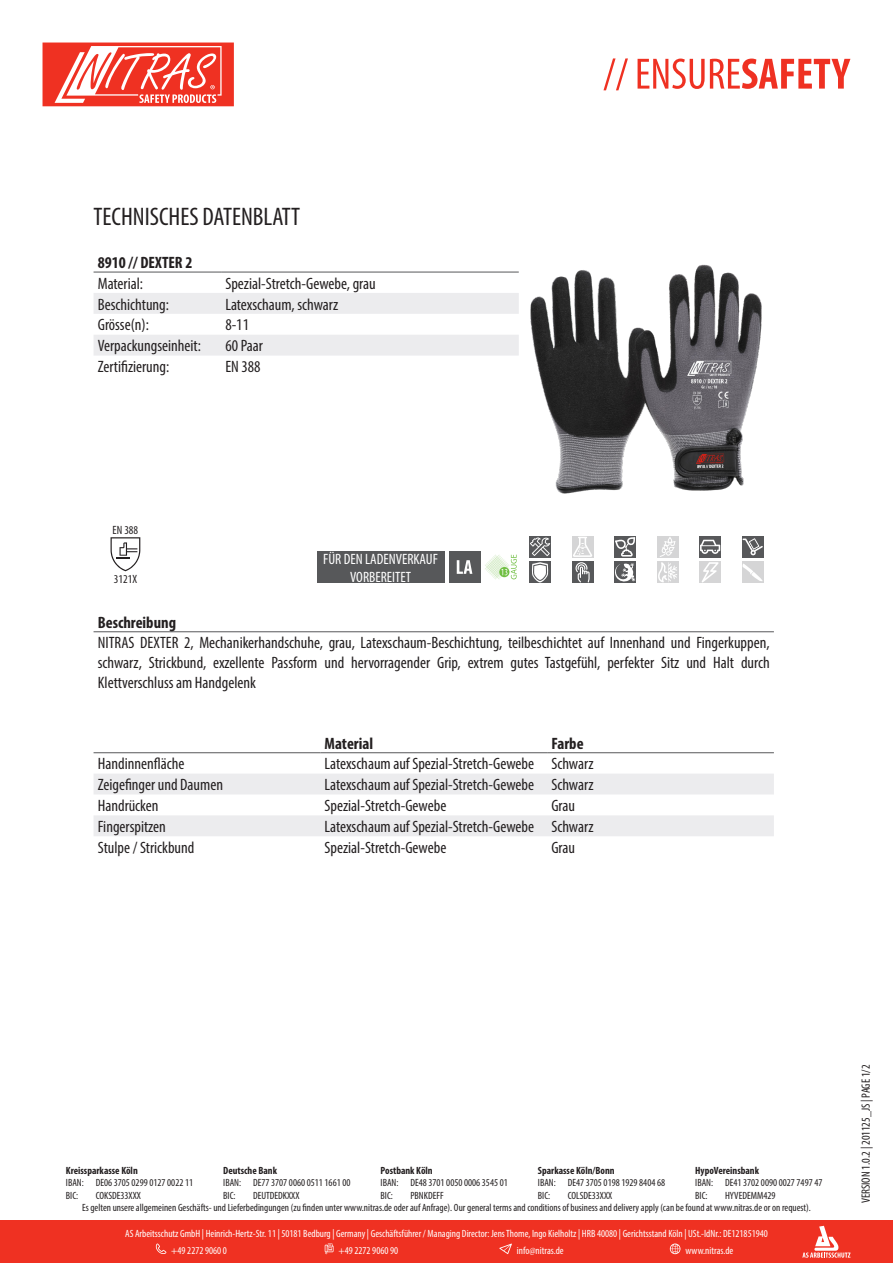
<style>
.page{position:relative;width:893px;height:1263px;background:#fff}
.page>*{position:absolute;margin:0;border:0;box-sizing:border-box;transform-origin:0 0}
.t1{font:condensed 25.5px "Myriad Pro";color:#231f20}
.t2{font:condensed 16.5px/19.8px "Myriad Pro";color:#231f20;text-align:justify}
.t3{font:700 condensed 16.5px "Myriad Pro";color:#231f20}
.t4{font:condensed 15px "Myriad Pro";color:#fff}
.t5{font:condensed 12px "Myriad Pro";color:#231f20}
.t6{font:condensed 10.5px/12.6px "Myriad Pro";color:#231f20}
.t7{font:condensed 10.5px/17px "Myriad Pro";color:#fff}
.t8{font:700 condensed 10.5px "Myriad Pro";color:#231f20}
</style>
<div class="page">
<svg style="left:603px;top:58px;width:247px;height:32px"></svg>
<svg style="left:43px;top:43px;width:191px;height:63px"></svg>
<div style="left:0;top:1220px;width:893px;height:43px;background:#ef3122"></div>
<svg style="left:802px;top:1226px;width:48px;height:32px"></svg>
<svg style="left:156px;top:1243px;width:10px;height:11px"></svg>
<svg style="left:325px;top:1243px;width:9px;height:11px"></svg>
<svg style="left:499px;top:1243px;width:13px;height:11px"></svg>
<svg style="left:670px;top:1243px;width:10px;height:11px"></svg>
<svg style="left:94px;top:293px;width:425px;height:63px"></svg>
<hr style="left:94px;top:272px;width:127px;height:1px;background:#57585a">
<hr style="left:221px;top:272px;width:298px;height:1px;background:#57585a">
<img style="left:530px;top:264px;width:232px;height:230px">
<svg style="left:111px;top:537px;width:29px;height:34px"></svg>
<div style="left:317px;top:551px;width:127px;height:32px;background:#57585a"></div>
<div style="left:449px;top:551px;width:31px;height:32px;background:#57585a"></div>
<svg style="left:457px;top:560px;width:15px;height:14px"></svg>
<svg style="left:485px;top:555px;width:32px;height:24px"></svg>
<div style="left:529px;top:536px;width:22px;height:21px;background:#57585a"></div>
<svg style="left:530px;top:537px;width:20px;height:19px"></svg>
<div style="left:572px;top:536px;width:21px;height:21px;background:#d5d5d6"></div>
<svg style="left:614px;top:536px;width:22px;height:21px"></svg>
<svg style="left:615px;top:537px;width:20px;height:19px"></svg>
<div style="left:657px;top:536px;width:21px;height:21px;background:#d5d5d6"></div>
<div style="left:699px;top:536px;width:22px;height:21px;background:#57585a"></div>
<svg style="left:700px;top:540px;width:20px;height:14px"></svg>
<div style="left:742px;top:536px;width:21px;height:21px;background:#57585a"></div>
<svg style="left:743px;top:538px;width:20px;height:17px"></svg>
<div style="left:529px;top:562px;width:22px;height:21px;background:#57585a"></div>
<svg style="left:532px;top:562px;width:17px;height:20px"></svg>
<div style="left:572px;top:562px;width:21px;height:21px;background:#57585a"></div>
<svg style="left:573px;top:537px;width:20px;height:45px"></svg>
<div style="left:614px;top:562px;width:22px;height:21px;background:#57585a"></div>
<svg style="left:615px;top:563px;width:20px;height:19px"></svg>
<div style="left:657px;top:562px;width:21px;height:21px;background:#d5d5d6"></div>
<svg style="left:658px;top:537px;width:19px;height:45px"></svg>
<div style="left:699px;top:562px;width:22px;height:21px;background:#d5d5d6"></div>
<svg style="left:702px;top:562px;width:17px;height:20px"></svg>
<div style="left:742px;top:562px;width:21px;height:21px;background:#d5d5d6"></div>
<svg style="left:742px;top:563px;width:21px;height:18px"></svg>
<hr style="left:94px;top:631px;width:680px;height:1px;background:#57585a">
<svg style="left:94px;top:774px;width:680px;height:62px"></svg>
<hr style="left:94px;top:752px;width:226px;height:1px;background:#57585a">
<hr style="left:320px;top:752px;width:227px;height:1px;background:#57585a">
<hr style="left:547px;top:752px;width:227px;height:1px;background:#57585a">
<p class="t1" style="left:94px;top:202px;width:208px">TECHNISCHES DATENBLATT</p>
<p class="t3" style="left:98px;top:252px;width:96px">8910 // DEXTER 2</p>
<p class="t2" style="left:98px;top:273px;width:47px">Material:</p>
<p class="t2" style="left:225px;top:273px;width:152px">Spezial-Stretch-Gewebe, grau</p>
<p class="t2" style="left:98px;top:294px;width:73px">Beschichtung:</p>
<p class="t2" style="left:225px;top:294px;width:114px">Latexschaum, schwarz</p>
<p class="t2" style="left:98px;top:315px;width:53px">Grösse(n):</p>
<p class="t2" style="left:225px;top:315px;width:25px">8-11</p>
<p class="t2" style="left:98px;top:336px;width:105px">Verpackungseinheit:</p>
<p class="t2" style="left:225px;top:336px;width:39px">60 Paar</p>
<p class="t2" style="left:98px;top:357px;width:73px">Zertifizierung:</p>
<p class="t2" style="left:225px;top:357px;width:37px">EN 388</p>
<p class="t5" style="left:113px;top:523px;width:27px">EN 388</p>
<p class="t5" style="left:114px;top:572px;width:25px">3121X</p>
<p class="t4" style="left:323px;top:550px;width:116px">FÜR DEN LADENVERKAUF</p>
<p class="t4" style="left:350px;top:568px;width:62px">VORBEREITET</p>
<p class="t3" style="left:98px;top:612px;width:80px">Beschreibung</p>
<p class="t2" style="left:98px;top:633px;width:673px">NITRAS DEXTER 2, Mechanikerhandschuhe, grau, Latexschaum-Beschichtung, teilbeschichtet auf Innenhand und Fingerkuppen, schwarz, Strickbund, exzellente Passform und hervorragender Grip, extrem gutes Tastgefühl, perfekter Sitz und Halt durch Klettverschluss am Handgelenk</p>
<p class="t3" style="left:325px;top:733px;width:50px">Material</p>
<p class="t3" style="left:551px;top:733px;width:34px">Farbe</p>
<p class="t2" style="left:98px;top:754px;width:88px">Handinnenfläche</p>
<p class="t2" style="left:325px;top:754px;width:211px">Latexschaum auf Spezial-Stretch-Gewebe</p>
<p class="t2" style="left:551px;top:754px;width:44px">Schwarz</p>
<p class="t2" style="left:98px;top:775px;width:127px">Zeigefinger und Daumen</p>
<p class="t2" style="left:325px;top:775px;width:211px">Latexschaum auf Spezial-Stretch-Gewebe</p>
<p class="t2" style="left:551px;top:775px;width:44px">Schwarz</p>
<p class="t2" style="left:98px;top:795px;width:62px">Handrücken</p>
<p class="t2" style="left:325px;top:795px;width:123px">Spezial-Stretch-Gewebe</p>
<p class="t2" style="left:551px;top:795px;width:25px">Grau</p>
<p class="t2" style="left:98px;top:816px;width:70px">Fingerspitzen</p>
<p class="t2" style="left:325px;top:816px;width:211px">Latexschaum auf Spezial-Stretch-Gewebe</p>
<p class="t2" style="left:551px;top:816px;width:44px">Schwarz</p>
<p class="t2" style="left:98px;top:837px;width:98px">Stulpe / Strickbund</p>
<p class="t2" style="left:325px;top:837px;width:123px">Spezial-Stretch-Gewebe</p>
<p class="t2" style="left:551px;top:837px;width:25px">Grau</p>
<p class="t8" style="left:66px;top:1164px;width:73px">Kreissparkasse Köln</p>
<p class="t8" style="left:223px;top:1164px;width:55px">Deutsche Bank</p>
<p class="t8" style="left:381px;top:1164px;width:54px">Postbank Köln</p>
<p class="t8" style="left:538px;top:1164px;width:78px">Sparkasse Köln/Bonn</p>
<p class="t8" style="left:695px;top:1164px;width:65px">HypoVereinsbank</p>
<p class="t6" style="left:66px;top:1176px;width:19px">IBAN:<br>BIC:</p>
<p class="t6" style="left:96px;top:1176px;width:99px">DE06 3705 0299 0127 0022 11<br>COKSDE33XXX</p>
<p class="t6" style="left:223px;top:1176px;width:19px">IBAN:<br>BIC:</p>
<p class="t6" style="left:253px;top:1176px;width:99px">DE77 3707 0060 0511 1661 00<br>DEUTDEDKXXX</p>
<p class="t6" style="left:381px;top:1176px;width:19px">IBAN:<br>BIC:</p>
<p class="t6" style="left:410px;top:1176px;width:99px">DE48 3701 0050 0006 3545 01<br>PBNKDEFF</p>
<p class="t6" style="left:538px;top:1176px;width:19px">IBAN:<br>BIC:</p>
<p class="t6" style="left:568px;top:1176px;width:99px">DE47 3705 0198 1929 8404 68<br>COLSDE33XXX</p>
<p class="t6" style="left:695px;top:1176px;width:19px">IBAN:<br>BIC:</p>
<p class="t6" style="left:725px;top:1176px;width:99px">DE41 3702 0090 0027 7497 47</p>
<p class="t6" style="left:725px;top:1189px;width:52px">HYVEDEMM429</p>
<p class="t6" style="left:82px;top:1201px;width:730px">Es gelten unsere allgemeinen Geschäfts- und Lieferbedingungen (zu finden unter www.nitras.de oder auf Anfrage). Our general terms and conditions of business and delivery apply (can be found at www.nitras.de or on request).</p>
<p class="t7" style="left:171px;top:1225px;width:598px;text-indent:-46px">AS Arbeitsschutz GmbH | Heinrich-Hertz-Str. 11 | 50181 Bedburg | Germany | Geschäftsführer / Managing Director: Jens Thome, Ingo Kielholtz | HRB 40080 | Gerichtsstand Köln | USt.-IdNr.: DE121851940 +49 2272 9060 0</p>
<p class="t7" style="left:338px;top:1242px;width:61px">+49 2272 9060 90</p>
<p class="t7" style="left:517px;top:1242px;width:48px">info@nitras.de</p>
<p class="t7" style="left:685px;top:1242px;width:49px">www.nitras.de</p>
<p class="t5" style="left:859px;top:1203px;width:140px;rotate:-90deg">VERSION 1.0.2 | 201125_JS | PAGE 1/2</p>
</div>
